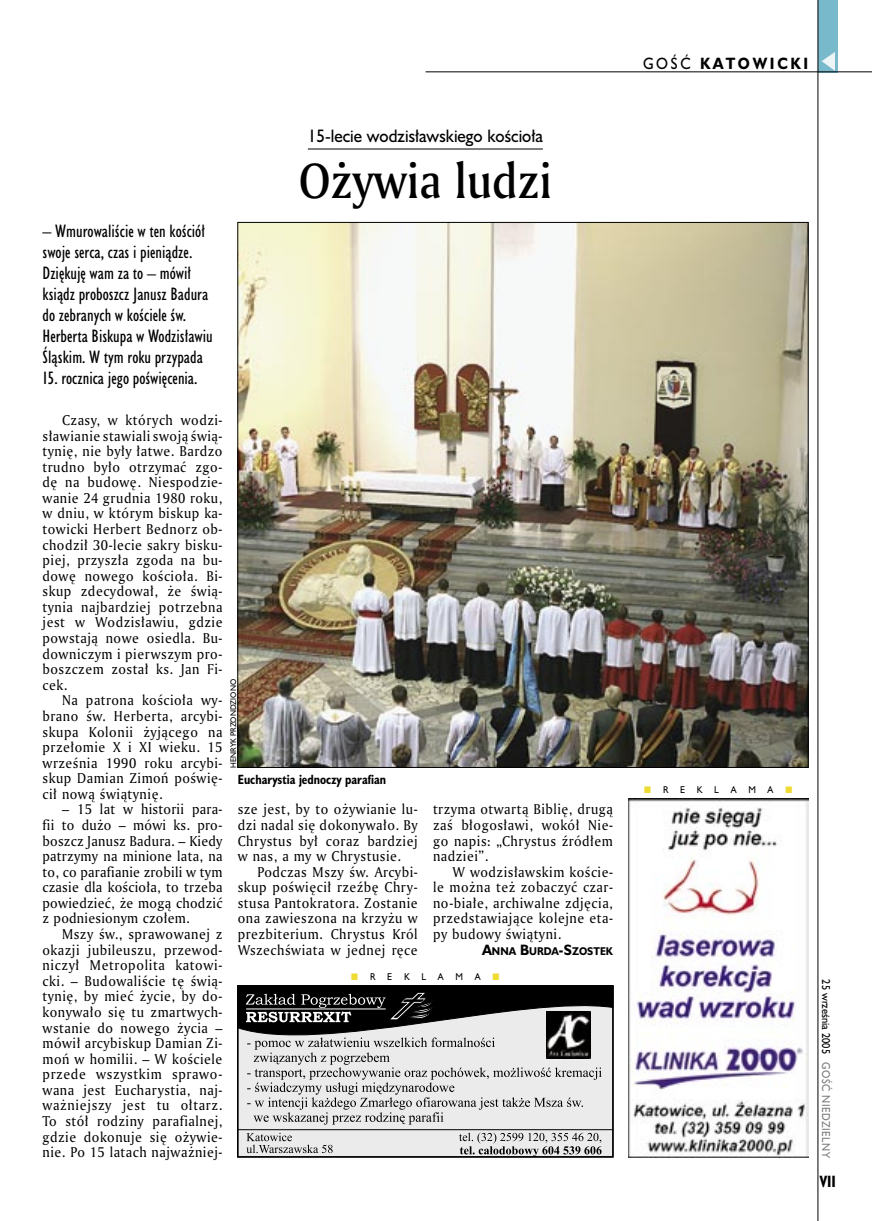
<style>
.page{position:relative;width:872px;height:1221px;background:#fff}
.page>*{position:absolute;margin:0;border:0;box-sizing:border-box;transform-origin:0 0}
._05a_tytyl_AmMd_32_pt{font:48px "Amerigo Md PL";color:#000;scale:.9 1}
._06-4_lead_lokal_HuCn_11_pt{font:16.5px/21px "Humanst 521 Cn PL";color:#000}
._04-3_nadtytul_lokal{font:16.5px "Humanst 521 PL";color:#000;scale:.94 1}
._15b_temat_prawo{font:700 15px "Humanst 521 PL";letter-spacing:.2em;color:#000;scale:.9 1}
._17_pagina_prawa{font:700 15px "Humanst 521 Cn PL";color:#000;scale:.94 1}
._01_body_tekst{font:13.8px/15.6px "Amerigo PL";letter-spacing:.04em;color:#000;text-align:justify;scale:.94 1}
._09_podpis_zdjecia_HuCnB{font:700 12.3px "Humanst 521 Cn PL";color:#000;scale:.94 1}
._19a_data_prawa_GOSC{font:10.5px "Humanst 521 PL";letter-spacing:.05em;color:#7c7c7c;scale:.9 1}
._19_data_prawa{font:10.5px "Humanst 521 PL";color:#000;scale:.9 1}
._12a_autor_na_koncu_HuBd{font:700 10.35px "Humanst 521 PL";color:#000;scale:.9 1}
._19b_reklama_lewa{font:9px "Humanst 521 PL";color:#000;scale:.94 1}
._09a_autor_zdjecia_Hu_5_pt{font:7.5px "Humanst 521 PL";color:#000;scale:.94 1}
.s1{font-size:13.8px}
.s2{font-weight:400}
</style>
<div class="page">
<div style="left:818px;top:0;width:19px;height:72px;background:#78b9cc"></div>
<hr style="left:817px;top:0;width:1px;height:1220px;background:#000">
<svg style="left:821px;top:52px;width:14px;height:19px"></svg>
<hr style="left:425px;top:72px;width:447px;height:1px;background:#000">
<div style="left:238px;top:985px;width:375px;height:171px;background:#ebebeb"></div>
<svg style="left:459px;top:1132px;width:142px;height:24px"></svg>
<hr style="left:237px;top:1129px;width:376px;height:1px;background:#000">
<svg style="left:246px;top:1132px;width:86px;height:21px"></svg>
<hr style="left:308px;top:149px;width:235px;height:1px;background:#000">
<img style="left:239px;top:224px;width:567px;height:541px">
<img style="left:628px;top:798px;width:180px;height:358px">
<svg style="left:237px;top:985px;width:376px;height:139px"></svg>
<p class="_04-3_nadtytul_lokal" style="left:308px;top:124px;width:251px">15-lecie wodzisławskiego kościoła</p>
<p class="_05a_tytyl_AmMd_32_pt" style="left:299px;top:148px;width:283px">Ożywia ludzi</p>
<p class="_06-4_lead_lokal_HuCn_11_pt" style="left:43px;top:220px;width:172px">– Wmurowaliście w ten kościół swoje serca, czas i pieniądze.<br>Dziękuję wam za to – mówił ksiądz proboszcz Janusz Badura do zebranych w kościele św.<br>Herberta Biskupa w Wodzisławiu<br>Śląskim. W tym roku przypada</p>
<p class="_06-4_lead_lokal_HuCn_11_pt" style="left:43px;top:367px;width:156px">15. rocznica jego poświęcenia.</p>
<p class="_01_body_tekst" style="left:43px;top:412px;width:193px;text-indent:20px">Czasy, w których wodzi&shy;sławianie stawiali swoją świą&shy;tynię, nie były łatwe. Bardzo trudno było otrzymać zgo&shy;dę na budowę. Niespodzie&shy;wanie 24 grudnia 1980 roku, w dniu, w którym biskup ka&shy;towicki Herbert Bednorz ob&shy;chodził 30-lecie sakry bisku&shy;piej, przyszła zgoda na bu&shy;dowę nowego kościoła. Bi&shy;skup zdecydował, że świą&shy;tynia najbardziej potrzebna jest w Wodzisławiu, gdzie powstają nowe osiedla. Bu&shy;downiczym i pierwszym pro&shy;boszczem został ks. Jan Fi&shy;cek.</p>
<p class="_01_body_tekst" style="left:43px;top:692px;width:193px;text-indent:20px">Na patrona kościoła wy&shy;brano św. Herberta, arcybi&shy;skupa Kolonii żyjącego na przełomie X i XI wieku. 15 września 1990 roku arcybi&shy;skup Damian Zimoń poświę&shy;cił nową świątynię.</p>
<p class="_01_body_tekst" style="left:43px;top:801px;width:193px;text-indent:20px">– 15 lat w historii para&shy;fii to dużo – mówi ks. pro&shy;boszcz Janusz Badura. – Kiedy patrzymy na minione lata, na to, co parafianie zrobili w tym czasie dla kościoła, to trzeba powiedzieć, że mogą chodzić z podniesionym czołem.</p>
<p class="_01_body_tekst" style="left:43px;top:925px;width:193px;text-indent:20px">Mszy św., sprawowanej z okazji jubileuszu, przewod&shy;niczył Metropolita katowi&shy;cki. – Budowaliście tę świą&shy;tynię, by mieć życie, by do&shy;konywało się tu zmartwych&shy;wstanie do nowego życia – mówił arcybiskup Damian Zi&shy;moń w homilii. – W kościele przede wszystkim sprawo&shy;wana jest Eucharystia, naj&shy;ważniejszy jest tu ołtarz.<br>To stół rodziny parafialnej, gdzie dokonuje się ożywie&shy;nie. Po 15 latach najważniej-</p>
<p class="_09a_autor_zdjecia_Hu_5_pt" style="left:228px;top:767px;width:96px;rotate:-90deg">HENRYK PRZONDZIONO</p>
<p class="_09_podpis_zdjecia_HuCnB" style="left:238px;top:770px;width:159px">Eucharystia jednoczy parafian</p>
<p class="_01_body_tekst" style="left:433px;top:801px;width:193px">trzyma otwartą Biblię, drugą zaś błogosławi, wokół Nie&shy;go napis: „Chrystus źródłem nadziei”.</p>
<p class="_01_body_tekst" style="left:433px;top:863px;width:193px;text-indent:20px">W wodzisławskim koście&shy;le można też zobaczyć czar&shy;no-białe, archiwalne zdjęcia, przedstawiające kolejne eta&shy;py budowy świątyni.</p>
<p class="_12a_autor_na_koncu_HuBd" style="left:482px;top:943px;width:147px"><span class="s1">A</span>NNA <span class="s1">B</span>URDA<span class="s1">-S</span>ZOSTEK</p>
<p class="_01_body_tekst" style="left:238px;top:801px;width:193px">sze jest, by to ożywianie lu&shy;dzi nadal się dokonywało. By Chrystus był coraz bardziej w nas, a my w Chrystusie.</p>
<p class="_01_body_tekst" style="left:238px;top:863px;width:193px;text-indent:20px">Podczas Mszy św. Arcybi&shy;skup poświęcił rzeźbę Chry&shy;stusa Pantokratora. Zostanie ona zawieszona na krzyżu w prezbiterium. Chrystus Król Wszechświata w jednej ręce</p>
<p class="_19b_reklama_lewa" style="left:370px;top:970px;width:7px">R</p>
<p class="_19b_reklama_lewa" style="left:387px;top:970px;width:7px">E</p>
<p class="_19b_reklama_lewa" style="left:404px;top:970px;width:8px">K</p>
<p class="_19b_reklama_lewa" style="left:421px;top:970px;width:6px">L</p>
<p class="_19b_reklama_lewa" style="left:438px;top:970px;width:8px">A</p>
<p class="_19b_reklama_lewa" style="left:455px;top:970px;width:9px">M</p>
<p class="_19b_reklama_lewa" style="left:475px;top:970px;width:8px">A</p>
<p class="_15b_temat_prawo" style="left:643px;top:53px;width:185px"><span class="s2">GOŚĆ</span> KATOWICKI</p>
<p class="_19b_reklama_lewa" style="left:663px;top:783px;width:7px">R</p>
<p class="_19b_reklama_lewa" style="left:680px;top:783px;width:7px">E</p>
<p class="_19b_reklama_lewa" style="left:697px;top:783px;width:8px">K</p>
<p class="_19b_reklama_lewa" style="left:714px;top:783px;width:6px">L</p>
<p class="_19b_reklama_lewa" style="left:730px;top:783px;width:8px">A</p>
<p class="_19b_reklama_lewa" style="left:748px;top:783px;width:9px">M</p>
<p class="_19b_reklama_lewa" style="left:767px;top:783px;width:8px">A</p>
<p class="_19_data_prawa" style="left:833px;top:979px;width:84px;rotate:90deg">25 września 2005</p>
<p class="_19a_data_prawa_GOSC" style="left:833px;top:1062px;width:108px;rotate:90deg">GOŚĆ NIEDZIELNY</p>
<p class="_17_pagina_prawa" style="left:819px;top:1171px;width:19px">VII</p>
</div>
